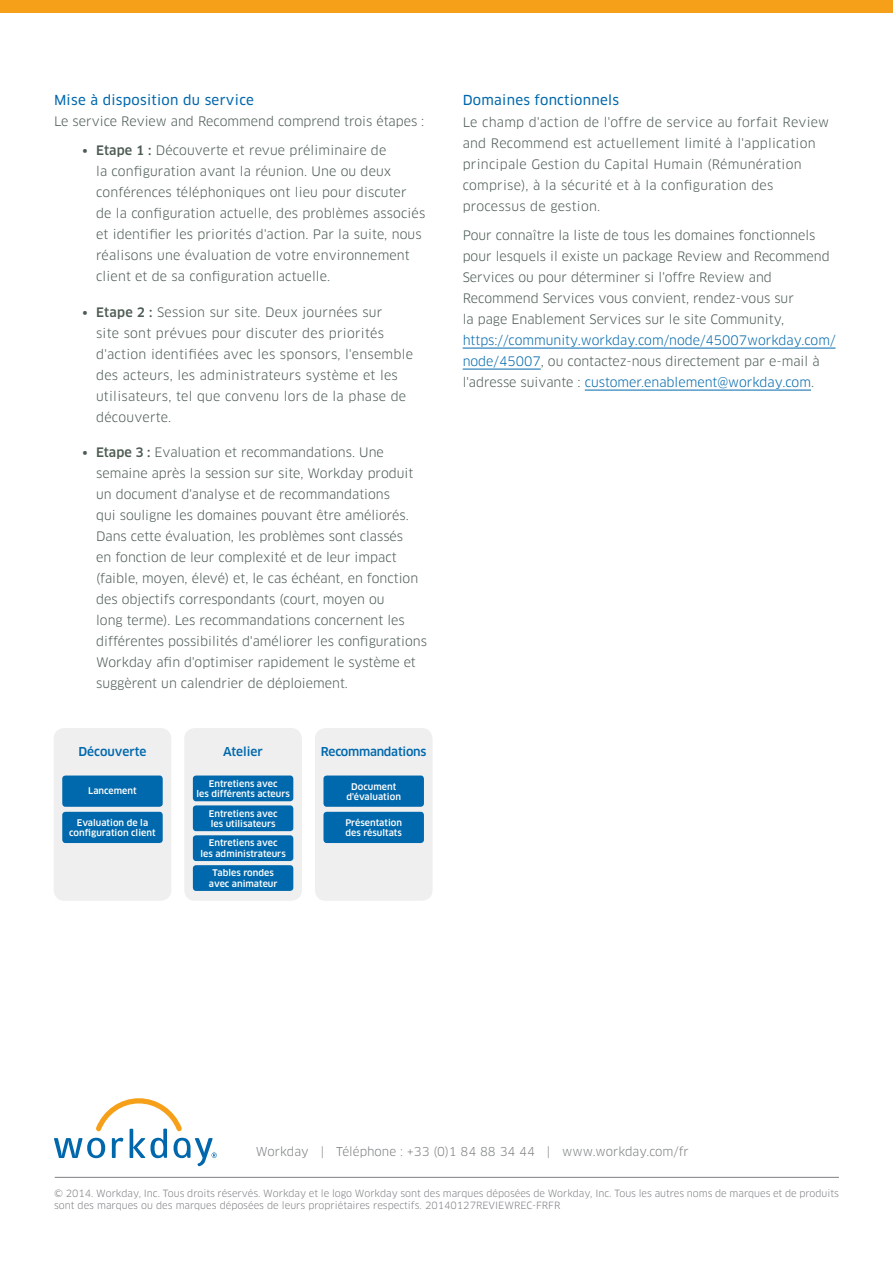
<style>
.page{position:relative;width:893px;height:1263px;background:#fff}
.page>*{position:absolute;margin:0;border:0;box-sizing:border-box;transform-origin:0 0}
.t1{font:13.5px "Clan OT News";letter-spacing:.02em;color:#0068ac}
.t2{font:12.75px/21px "Clan OT";color:#4c5b52}
.t3{font:12.75px/21px "Clan OT";letter-spacing:.02em;color:#4c5b52}
.t4{font:12.75px/21px "Clan OT";color:#0068ac}
.t5{font:12px "Clan OT";color:#7e8083}
.t6{font:500 12px "Clan OT";color:#0068ac}
.t7{font:500 12px "Clan OT";letter-spacing:-.02em;color:#0068ac}
.t8{font:9.75px/12px "Clan OT";color:#7e8083}
.t9{font:500 9px/10.8px "Clan OT";color:#fff;text-align:center}
.s1{font-weight:500}
.s2{color:#4c5b52}
</style>
<div class="page">
<hr style="left:55px;top:1177px;width:784px;height:1px;background:#7e8083">
<svg style="left:54px;top:1098px;width:163px;height:68px"></svg>
<div style="left:0;top:0;width:893px;height:13px;background:#f6a01a"></div>
<hr style="left:463px;top:348px;width:372px;height:1px;background:#0068ac">
<hr style="left:463px;top:369px;width:78px;height:1px;background:#0068ac">
<hr style="left:585px;top:390px;width:226px;height:1px;background:#0068ac">
<div style="left:315px;top:728px;width:118px;height:173px;background:#efeff0;border-radius:11px"></div>
<div style="left:323px;top:775px;width:101px;height:32px;background:#0068ac;border-radius:3px"></div>
<div style="left:323px;top:812px;width:101px;height:31px;background:#0068ac;border-radius:3px"></div>
<div style="left:54px;top:728px;width:117px;height:173px;background:#efeff0;border-radius:11px"></div>
<div style="left:62px;top:775px;width:101px;height:32px;background:#0068ac;border-radius:3px"></div>
<div style="left:62px;top:812px;width:101px;height:31px;background:#0068ac;border-radius:3px"></div>
<div style="left:184px;top:728px;width:118px;height:173px;background:#efeff0;border-radius:11px"></div>
<div style="left:193px;top:775px;width:100px;height:26px;background:#0068ac;border-radius:3px"></div>
<div style="left:193px;top:805px;width:100px;height:26px;background:#0068ac;border-radius:3px"></div>
<div style="left:193px;top:835px;width:100px;height:26px;background:#0068ac;border-radius:3px"></div>
<div style="left:193px;top:865px;width:100px;height:26px;background:#0068ac;border-radius:3px"></div>
<p class="t1" style="left:54px;top:92px;width:201px">Mise à disposition du service</p>
<p class="t2" style="left:54px;top:111px;width:372px">Le service Review and Recommend comprend trois étapes :</p>
<p class="t2" style="left:96px;top:140px;width:331px;text-indent:-14px"><span class="s1">• Etape 1 :</span> Découverte et revue préliminaire de<br>la configuration avant la réunion. Une ou deux conférences téléphoniques ont lieu pour discuter<br>de la configuration actuelle, des problèmes associés et identifier les priorités d'action. Par la suite, nous réalisons une évaluation de votre environnement client et de sa configuration actuelle.</p>
<p class="t3" style="left:96px;top:301px;width:318px;text-indent:-14px"><span class="s1">• Etape 2 :</span> Session sur site. Deux journées sur<br>site sont prévues pour discuter des priorités d'action identifiées avec les sponsors, l'ensemble des acteurs, les administrateurs système et les utilisateurs, tel que convenu lors de la phase de découverte.</p>
<p class="t2" style="left:96px;top:442px;width:332px;text-indent:-14px"><span class="s1">• Etape 3 :</span> Evaluation et recommandations. Une semaine après la session sur site, Workday produit un document d'analyse et de recommandations<br>qui souligne les domaines pouvant être améliorés.<br>Dans cette évaluation, les problèmes sont classés<br>en fonction de leur complexité et de leur impact (faible, moyen, élevé) et, le cas échéant, en fonction des objectifs correspondants (court, moyen ou<br>long terme). Les recommandations concernent les différentes possibilités d'améliorer les configurations Workday afin d'optimiser rapidement le système et suggèrent un calendrier de déploiement.</p>
<p class="t6" style="left:78px;top:744px;width:70px">Découverte</p>
<p class="t9" style="left:88px;top:785px;width:50px">Lancement</p>
<p class="t9" style="left:69px;top:817px;width:88px">Evaluation de la configuration client</p>
<p class="t6" style="left:223px;top:744px;width:41px">Atelier</p>
<p class="t9" style="left:196px;top:778px;width:95px">Entretiens avec<br>les différents acteurs</p>
<p class="t9" style="left:209px;top:808px;width:70px;text-align:left">Entretiens avec les utilisateurs</p>
<p class="t9" style="left:201px;top:838px;width:87px">Entretiens avec<br>les administrateurs</p>
<p class="t9" style="left:209px;top:868px;width:70px">Tables rondes avec animateur</p>
<p class="t7" style="left:321px;top:744px;width:107px">Recommandations</p>
<p class="t9" style="left:346px;top:781px;width:56px">Document d'évaluation</p>
<p class="t9" style="left:345px;top:817px;width:58px;text-align:left">Présentation des résultats</p>
<p class="t1" style="left:463px;top:92px;width:158px">Domaines fonctionnels</p>
<p class="t3" style="left:463px;top:112px;width:368px">Le champ d'action de l'offre de service au forfait Review and Recommend est actuellement limité à l'application principale Gestion du Capital Humain (Rémunération comprise), à la sécurité et à la configuration des processus de gestion.</p>
<p class="t2" style="left:463px;top:225px;width:368px">Pour connaître la liste de tous les domaines fonctionnels pour lesquels il existe un package Review and Recommend Services ou pour déterminer si l'offre Review and Recommend Services vous convient, rendez-vous sur<br>la page Enablement Services sur le site Community,</p>
<p class="t4" style="left:463px;top:330px;width:374px">https://community.workday.com/node/45007workday.com/ node/45007<span class="s2">, ou contactez-nous directement par e-mail à l'adresse suivante :</span> customer.enablement@workday.com<span class="s2">.</span></p>
<p class="t5" style="left:256px;top:1144px;width:434px">Workday | Téléphone : +33 (0)1 84 88 34 44 | www.workday.com/fr</p>
<p class="t8" style="left:54px;top:1187px;width:787px">© 2014. Workday, Inc. Tous droits réservés. Workday et le logo Workday sont des marques déposées de Workday, Inc. Tous les autres noms de marques et de produits sont des marques ou des marques déposées de leurs propriétaires respectifs. 20140127REVIEWREC-FRFR</p>
</div>
